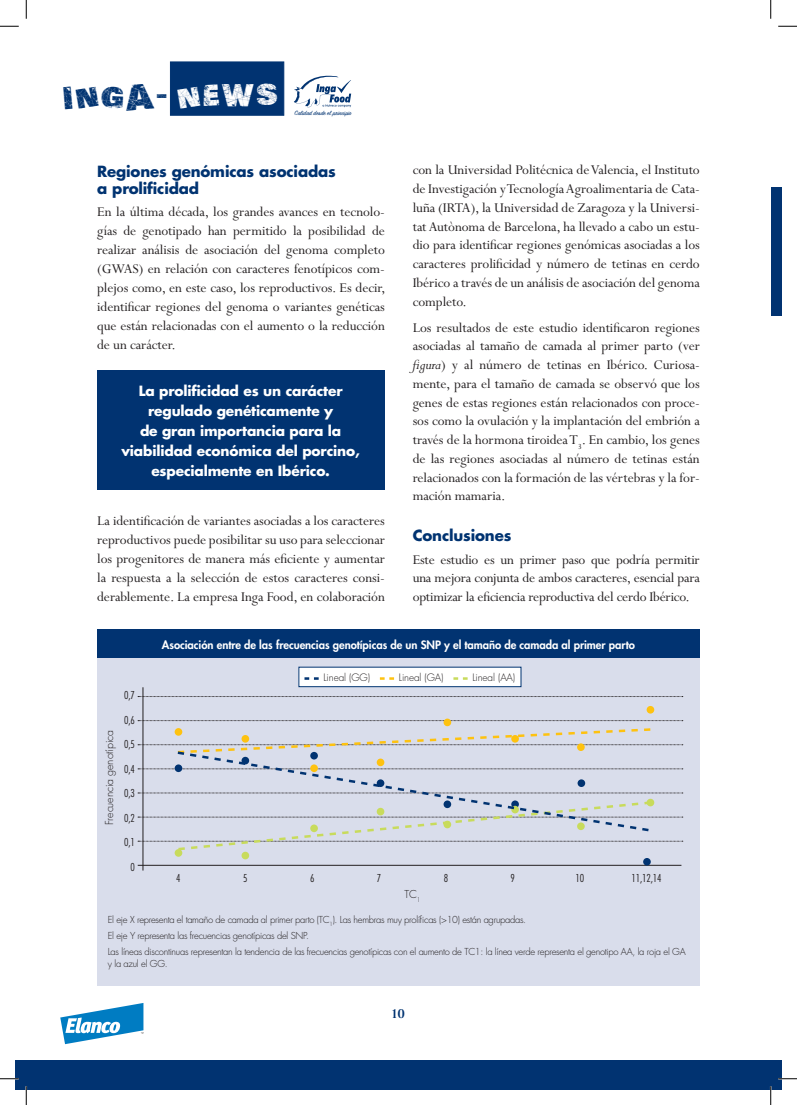
<style>
.page{position:relative;width:797px;height:1105px;background:#fff}
.page>*{position:absolute;margin:0;border:0;box-sizing:border-box;transform-origin:0 0}
.t1{font:32.75px "Actionofthe Time UC";color:#013371}
.t2{font:15px/18.8px "Perpetua Std";letter-spacing:-.005em;color:#231f20;text-align:justify}
.t3{font:700 15px/16.5px "Futura Std";letter-spacing:-.01em;color:#013371}
.t4{font:700 15px "Perpetua Std";color:#013371}
.t5{font:700 13.75px/20px "Futura Std";letter-spacing:-.01em;color:#fff;text-align:center}
.t6{font:800 11.25px "Futura Std";letter-spacing:-.005em;color:#fff}
.t7{font:300 condensed 10.62px "Futura Std";letter-spacing:-.01em;color:#231f20}
.t8{font:300 10.62px "Futura Std";letter-spacing:-.01em;color:#231f20}
.t9{font:300 10px "Futura Std";letter-spacing:-.01em;color:#231f20}
.t10{font:300 9.38px/16px "Futura Std";letter-spacing:-.03em;color:#231f20}
.t11{font:7px "Sign Painter House Script";color:#013371}
.s1{color:#fff}
.s2{font-style:italic}
</style>
<div class="page">
<div style="left:16px;top:1060px;width:765px;height:29px;background:#013371"></div>
<svg style="left:60px;top:1003px;width:83px;height:41px"></svg>
<div style="left:170px;top:62px;width:114px;height:53px;background:#013371"></div>
<svg style="left:294px;top:75px;width:57px;height:32px"></svg>
<div style="left:97px;top:658px;width:603px;height:328px;background:#d9ddeb"></div>
<div style="left:97px;top:629px;width:603px;height:29px;background:#013371"></div>
<hr style="left:143px;top:687px;width:1px;height:183px;background:#231f20">
<hr style="left:138px;top:865px;width:543px;height:1px;background:#231f20">
<svg style="left:138px;top:696px;width:544px;height:1px"></svg>
<svg style="left:138px;top:720px;width:544px;height:1px"></svg>
<svg style="left:138px;top:793px;width:544px;height:1px"></svg>
<svg style="left:138px;top:768px;width:544px;height:1px"></svg>
<div style="left:299px;top:667px;width:222px;height:20px;background:#fff"></div>
<svg style="left:304px;top:677px;width:15px;height:3px"></svg>
<svg style="left:380px;top:677px;width:14px;height:3px"></svg>
<svg style="left:453px;top:677px;width:14px;height:3px"></svg>
<div style="left:298px;top:667px;width:223px;height:20px;border:1px solid #013371"></div>
<div style="left:643px;top:858px;width:7px;height:8px;background:#013371;border-radius:50%"></div>
<div style="left:175px;top:849px;width:7px;height:8px;background:#c8db5c;border-radius:50%"></div>
<div style="left:241px;top:852px;width:8px;height:7px;background:#c8db5c;border-radius:50%"></div>
<div style="left:443px;top:719px;width:8px;height:7px;background:#fec210;border-radius:50%"></div>
<div style="left:646px;top:706px;width:8px;height:8px;background:#fec210;border-radius:50%"></div>
<div style="left:646px;top:799px;width:8px;height:7px;background:#c8db5c;border-radius:50%"></div>
<svg style="left:138px;top:800px;width:544px;height:52px"></svg>
<svg style="left:138px;top:727px;width:544px;height:28px"></svg>
<svg style="left:175px;top:750px;width:476px;height:83px"></svg>
<div style="left:97px;top:370px;width:287px;height:120px;background:#013371"></div>
<div style="left:770px;top:187px;width:11px;height:129px;background:#013371"></div>
<svg style="left:0;top:25px;width:19px;height:2px"></svg>
<svg style="left:778px;top:25px;width:19px;height:2px"></svg>
<svg style="left:0;top:1078px;width:19px;height:1px"></svg>
<svg style="left:778px;top:1078px;width:19px;height:1px"></svg>
<svg style="left:25px;top:0;width:2px;height:19px"></svg>
<svg style="left:25px;top:1086px;width:2px;height:19px"></svg>
<svg style="left:770px;top:0;width:1px;height:19px"></svg>
<svg style="left:770px;top:1086px;width:1px;height:19px"></svg>
<h1 class="t1" style="left:62px;top:74px;width:218px">INGA- <span class="s1">NEWS</span></h1>
<p class="t11" style="left:294px;top:109px;width:58px">Calidad desde el principio</p>
<p class="t3" style="left:97px;top:163px;width:240px">Regiones genómicas asociadas a prolificidad</p>
<p class="t2" style="left:97px;top:203px;width:290px">En la última década, los grandes avances en tecnolo&shy;gías de genotipado han permitido la posibilidad de realizar análisis de asociación del genoma completo (GWAS) en relación con caracteres fenotípicos com&shy;plejos como, en este caso, los reproductivos. Es decir, identificar regiones del genoma o variantes genéticas que están relacionadas con el aumento o la reducción de un carácter.</p>
<p class="t5" style="left:121px;top:381px;width:240px">La prolificidad es un carácter regulado genéticamente y<br>de gran importancia para la viabilidad económica del porcino, especialmente en Ibérico.</p>
<p class="t2" style="left:97px;top:512px;width:289px">La identificación de variantes asociadas a los caracteres reproductivos puede posibilitar su uso para seleccionar los progenitores de manera más eficiente y aumentar la respuesta a la selección de estos caracteres consi&shy;derablemente. La empresa Inga Food, en colaboración</p>
<p class="t2" style="left:412px;top:161px;width:289px">con la Universidad Politécnica de Valencia, el Instituto de Investigación y Tecnología Agroalimentaria de Cata&shy;luña (IRTA), la Universidad de Zaragoza y la Universi&shy;tat Autònoma de Barcelona, ha llevado a cabo un estu&shy;dio para identificar regiones genómicas asociadas a los caracteres prolificidad y número de tetinas en cerdo Ibérico a través de un análisis de asociación del genoma completo.</p>
<p class="t2" style="left:412px;top:318px;width:289px">Los resultados de este estudio identificaron regiones asociadas al tamaño de camada al primer parto (ver <span class="s2">figura</span>) y al número de tetinas en Ibérico. Curiosa&shy;mente, para el tamaño de camada se observó que los genes de estas regiones están relacionados con proce&shy;sos como la ovulación y la implantación del embrión a través de la hormona tiroidea T<sub>3</sub>. En cambio, los genes de las regiones asociadas al número de tetinas están relacionados con la formación de las vértebras y la for&shy;mación mamaria.</p>
<p class="t3" style="left:412px;top:527px;width:100px">Conclusiones</p>
<p class="t2" style="left:412px;top:550px;width:289px">Este estudio es un primer paso que podría permitir una mejora conjunta de ambos caracteres, esencial para optimizar la eficiencia reproductiva del cerdo Ibérico.</p>
<p class="t6" style="left:162px;top:637px;width:474px">Asociación entre de las frecuencias genotípicas de un SNP y el tamaño de camada al primer parto</p>
<p class="t8" style="left:103px;top:825px;width:97px;rotate:-90deg">Frecuencia genotípica</p>
<p class="t7" style="left:124px;top:689px;width:12px">0,7</p>
<p class="t7" style="left:124px;top:713px;width:12px">0,6</p>
<p class="t7" style="left:124px;top:738px;width:12px">0,5</p>
<p class="t7" style="left:124px;top:762px;width:12px">0,4</p>
<p class="t7" style="left:124px;top:787px;width:12px">0,3</p>
<p class="t7" style="left:124px;top:811px;width:12px">0,2</p>
<p class="t7" style="left:124px;top:836px;width:12px">0,1</p>
<p class="t7" style="left:130px;top:860px;width:6px">0</p>
<p class="t9" style="left:323px;top:671px;width:48px">Lineal (GG)</p>
<p class="t9" style="left:399px;top:671px;width:46px">Lineal (GA)</p>
<p class="t9" style="left:472px;top:671px;width:44px">Lineal (AA)</p>
<p class="t7" style="left:176px;top:871px;width:6px">4</p>
<p class="t7" style="left:243px;top:871px;width:6px">5</p>
<p class="t7" style="left:310px;top:871px;width:6px">6</p>
<p class="t7" style="left:377px;top:871px;width:6px">7</p>
<p class="t7" style="left:444px;top:871px;width:6px">8</p>
<p class="t7" style="left:510px;top:871px;width:6px">9</p>
<p class="t7" style="left:575px;top:871px;width:10px">10</p>
<p class="t7" style="left:631px;top:871px;width:32px">11,12,14</p>
<p class="t8" style="left:404px;top:888px;width:18px">TC<sub>1</sub></p>
<p class="t10" style="left:108px;top:912px;width:579px">El eje X representa el tamaño de camada al primer parto (TC<sub>1</sub>). Las hembras muy prolíficas (&gt;10) están agrupadas.<br>El eje Y representa las frecuencias genotípicas del SNP.<br>Las líneas discontinuas representan la tendencia de las frecuencias genotípicas con el aumento de TC1: la línea verde representa el genotipo AA, la roja el GA</p>
<p class="t10" style="left:108px;top:956px;width:61px">y la azul el GG.</p>
<p class="t4" style="left:391px;top:1006px;width:15px">10</p>
</div>
